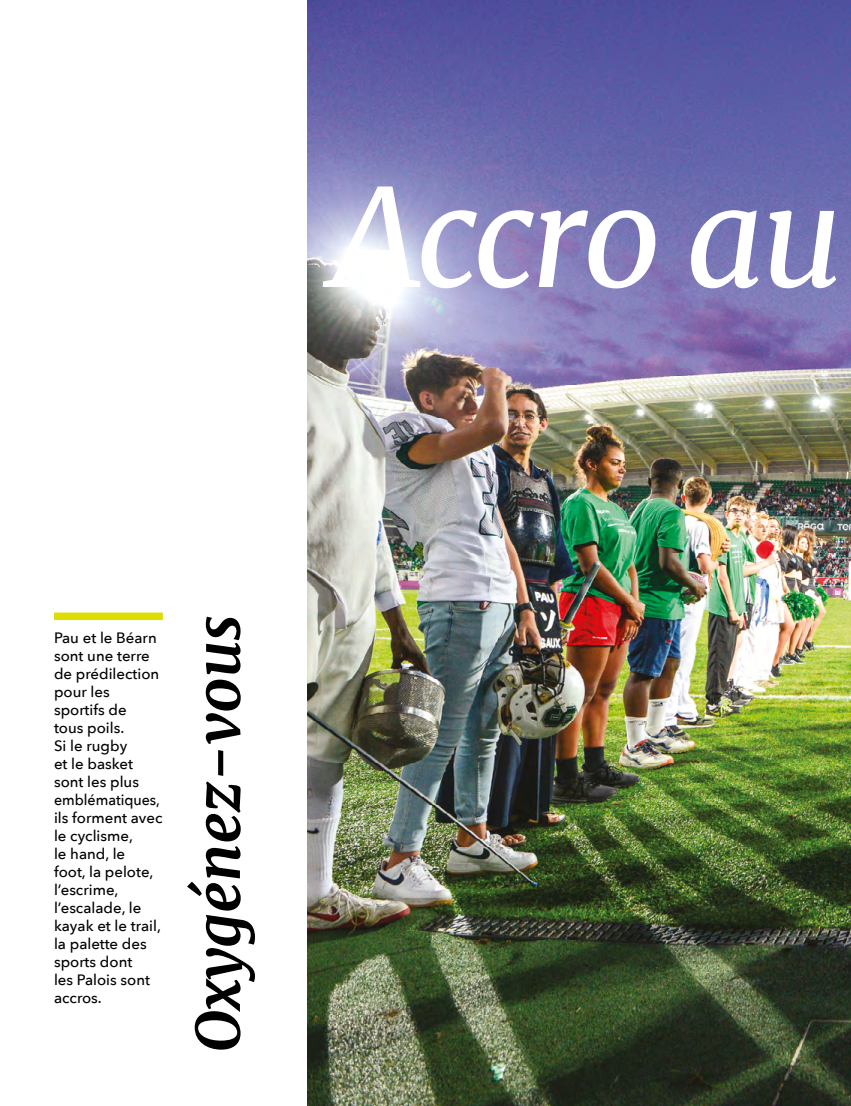
<style>
.page{position:relative;width:851px;height:1106px;background:#fff}
.page>*{position:absolute;margin:0;border:0;box-sizing:border-box;transform-origin:0 0}
.t1{font:italic 135px "Merriweather";letter-spacing:-.025em;color:#fff}
.t2{font:italic 700 60px "Merriweather";color:#000}
.t3{font:500 15px/18px "Avenir Next";color:#000}
</style>
<div class="page">
<div style="left:54px;top:612px;width:109px;height:8px;background:#dedc00"></div>
<img style="left:307px;top:0;width:543px;height:1106px">
<h1 class="t1" style="left:331px;top:145px;width:512px">Accro au</h1>
<p class="t3" style="left:54px;top:628px;width:110px">Pau et le Béarn sont une terre de prédilection pour les sportifs de<br>tous poils.<br>Si le rugby<br>et le basket sont les plus emblématiques, ils forment avec le cyclisme,<br>le hand, le<br>foot, la pelote, l’escrime, l’escalade, le kayak et le trail, la palette des sports dont<br>les Palois sont accros.</p>
<h2 class="t2" style="left:177px;top:1052px;width:438px;rotate:-90deg">Oxygénez-vous</h2>
</div>
